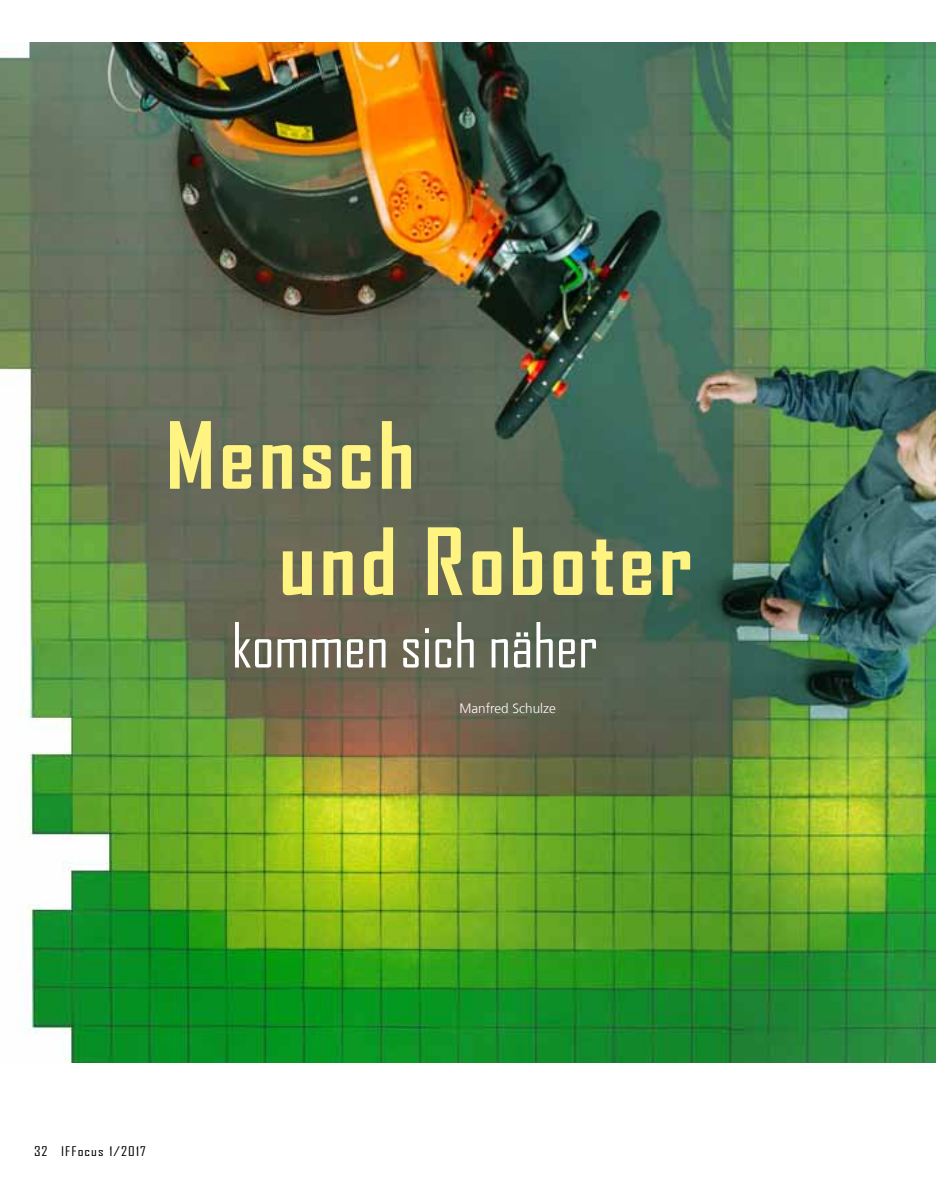
<style>
.page{position:relative;width:936px;height:1191px;background:#fff}
.page>*{position:absolute;margin:0;border:0;box-sizing:border-box;transform-origin:0 0}
.t1{font:700 88.5px/106.2px "Agency FB";letter-spacing:.05em;color:#fff381}
.t2{font:59.55px "Agency FB";color:#fff}
.t3{font:300 13.5px "Frutiger LT Com";color:#fff}
.t4{font:12.75px "Agency FB";letter-spacing:.07em;color:#000;scale:1.2 1}
</style>
<div class="page">
<img style="left:0;top:43px;width:935px;height:1019px">
<p class="t1" style="left:279px;top:400px;width:414px;text-indent:-113px">Mensch<br>und Roboter</p>
<p class="t2" style="left:232px;top:609px;width:367px">kommen sich näher</p>
<p class="t3" style="left:459px;top:700px;width:98px">Manfred Schulze</p>
<p class="t4" style="left:34px;top:1143px;width:95px">32 IFFocus 1/2017</p>
</div>
